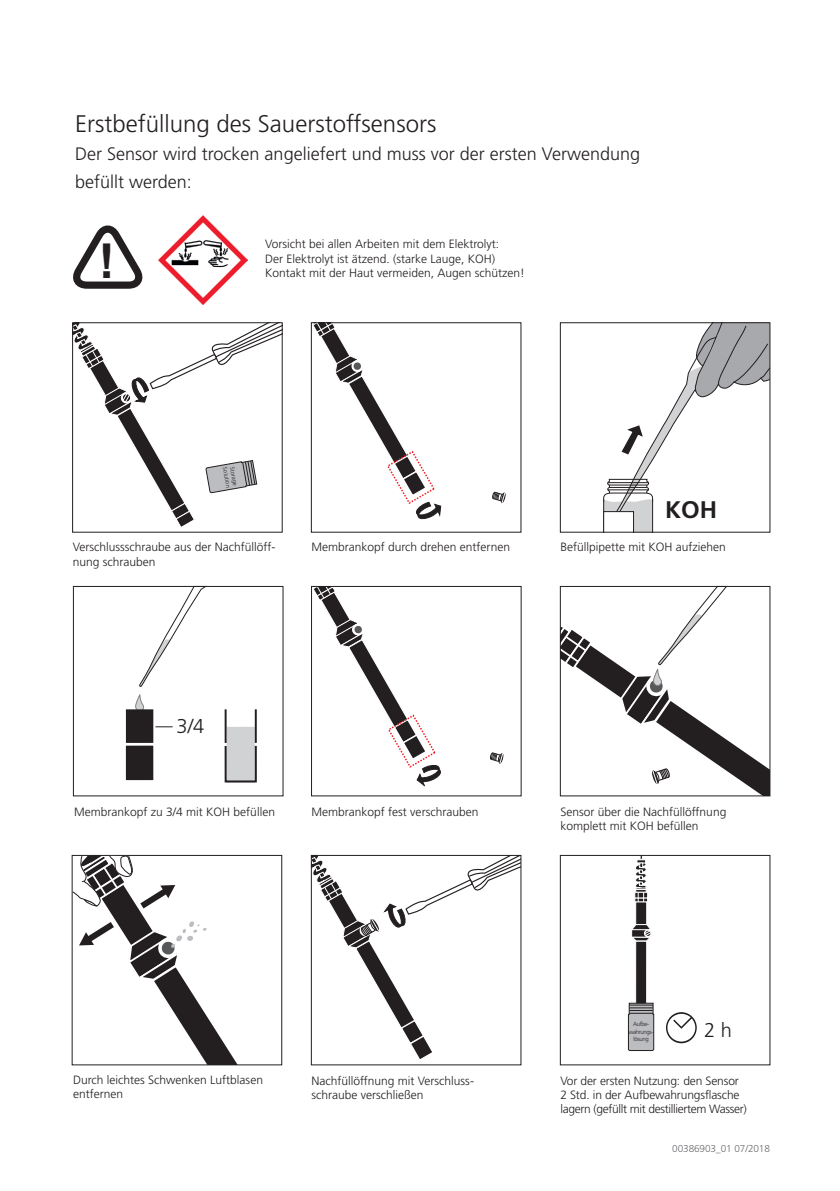
<style>
.page{position:relative;width:840px;height:1191px;background:#fff}
.page>*{position:absolute;margin:0;border:0;box-sizing:border-box;transform-origin:0 0}
.t1{font:700 48px "Arial";color:#231f20}
.t2{font:300 24px "Frutiger";color:#231f20}
.t3{font:700 24px "Frutiger";color:#231f20}
.t4{font:300 20px "Frutiger";color:#231f20}
.t5{font:300 18px/28px "Frutiger";color:#231f20}
.t6{font:300 12px/14.4px "Frutiger";color:#231f20}
.t7{font:300 10px "Frutiger";letter-spacing:-.01em;color:#6c6d70}
.t8{font:300 6px/7.2px "Frutiger";letter-spacing:-.05em;color:#231f20;text-align:center}
</style>
<div class="page">
<div style="left:635px;top:941px;width:11px;height:78px;background:#231f20"></div>
<div style="left:635px;top:940px;width:11px;height:79px;border:1px solid #fff"></div>
<div style="left:635px;top:901px;width:11px;height:24px;background:#231f20"></div>
<div style="left:635px;top:901px;width:11px;height:24px;border:1px solid #fff"></div>
<svg style="left:634px;top:857px;width:13px;height:45px"></svg>
<svg style="left:631px;top:923px;width:19px;height:19px"></svg>
<div style="left:643px;top:929px;width:8px;height:8px;border:1px solid #fff;border-radius:50%"></div>
<div style="left:559px;top:855px;width:211px;height:210px;border:1px solid #231f20"></div>
<div style="left:311px;top:322px;width:210px;height:211px;border:1px solid #231f20"></div>
<svg style="left:603px;top:324px;width:165px;height:207px"></svg>
<div style="left:559px;top:322px;width:211px;height:211px;border:1px solid #231f20"></div>
<div style="left:73px;top:586px;width:210px;height:210px;border:1px solid #231f20"></div>
<div style="left:126px;top:709px;width:27px;height:35px;background:#231f20"></div>
<div style="left:124px;top:744px;width:31px;height:37px;background:#231f20"></div>
<div style="left:123px;top:743px;width:33px;height:40px;border:3px solid #fff"></div>
<div style="left:226px;top:727px;width:29px;height:55px;background:#d1d2d4"></div>
<hr style="left:224px;top:709px;width:2px;height:34px;background:#231f20">
<div style="left:224px;top:745px;width:33px;height:37px;border:2px solid #231f20"></div>
<hr style="left:255px;top:709px;width:2px;height:34px;background:#231f20">
<svg style="left:135px;top:585px;width:73px;height:126px"></svg>
<svg style="left:155px;top:726px;width:17px;height:1px"></svg>
<svg style="left:560px;top:586px;width:209px;height:210px"></svg>
<svg style="left:492px;top:491px;width:13px;height:13px"></svg>
<svg style="left:490px;top:752px;width:13px;height:12px"></svg>
<svg style="left:72px;top:854px;width:209px;height:210px"></svg>
<svg style="left:311px;top:855px;width:209px;height:207px"></svg>
<svg style="left:627px;top:1002px;width:27px;height:49px"></svg>
<div style="left:665px;top:1012px;width:31px;height:31px;border:1px solid #231f20;border-radius:50%"></div>
<svg style="left:667px;top:1013px;width:28px;height:28px"></svg>
<svg style="left:73px;top:225px;width:70px;height:64px"></svg>
<svg style="left:311px;top:323px;width:130px;height:197px"></svg>
<svg style="left:311px;top:586px;width:131px;height:201px"></svg>
<svg style="left:73px;top:323px;width:209px;height:206px"></svg>
<img style="left:158px;top:215px;width:90px;height:90px">
<h2 class="t2" style="left:75px;top:110px;width:362px">Erstbefüllung des Sauerstoffsensors</h2>
<h3 class="t5" style="left:75px;top:140px;width:566px">Der Sensor wird trocken angeliefert und muss vor der ersten Verwendung befüllt werden:</h3>
<h1 class="t1" style="left:99px;top:229px;width:17px">!</h1>
<p class="t6" style="left:265px;top:237px;width:261px">Vorsicht bei allen Arbeiten mit dem Elektrolyt:<br>Der Elektrolyt ist ätzend. (starke Lauge, KOH)<br>Kontakt mit der Haut vermeiden, Augen schützen!</p>
<p class="t8" style="left:228px;top:466px;width:23px;rotate:80deg">Solution</p>
<p class="t8" style="left:235px;top:466px;width:21px;rotate:80deg">Storage</p>
<h2 class="t3" style="left:664px;top:495px;width:54px">KOH</h2>
<p class="t6" style="left:73px;top:540px;width:204px">Verschlussschraube aus der Nachfüllöff&shy;nung schrauben</p>
<p class="t6" style="left:311px;top:539px;width:200px">Membrankopf durch drehen entfernen</p>
<p class="t6" style="left:560px;top:539px;width:167px">Befüllpipette mit KOH aufziehen</p>
<h3 class="t4" style="left:176px;top:715px;width:29px">3/4</h3>
<p class="t6" style="left:74px;top:805px;width:202px">Membrankopf zu 3/4 mit KOH befüllen</p>
<p class="t6" style="left:311px;top:805px;width:168px">Membrankopf fest verschrauben</p>
<p class="t6" style="left:560px;top:804px;width:167px">Sensor über die Nachfüllöffnung komplett mit KOH befüllen</p>
<p class="t8" style="left:628px;top:1020px;width:26px">Aufbe&shy;wahrungs&shy;lösung</p>
<h3 class="t4" style="left:703px;top:1018px;width:29px">2 h</h3>
<p class="t6" style="left:73px;top:1072px;width:191px">Durch leichtes Schwenken Luftblasen entfernen</p>
<p class="t6" style="left:311px;top:1073px;width:164px">Nachfüllöffnung mit Verschluss&shy;schraube verschließen</p>
<p class="t6" style="left:560px;top:1073px;width:188px">Vor der ersten Nutzung: den Sensor<br>2 Std. in der Aufbewahrungsflasche lagern (gefüllt mit destilliertem Wasser)</p>
<p class="t7" style="left:672px;top:1142px;width:99px">00386903_01 07/2018</p>
</div>
